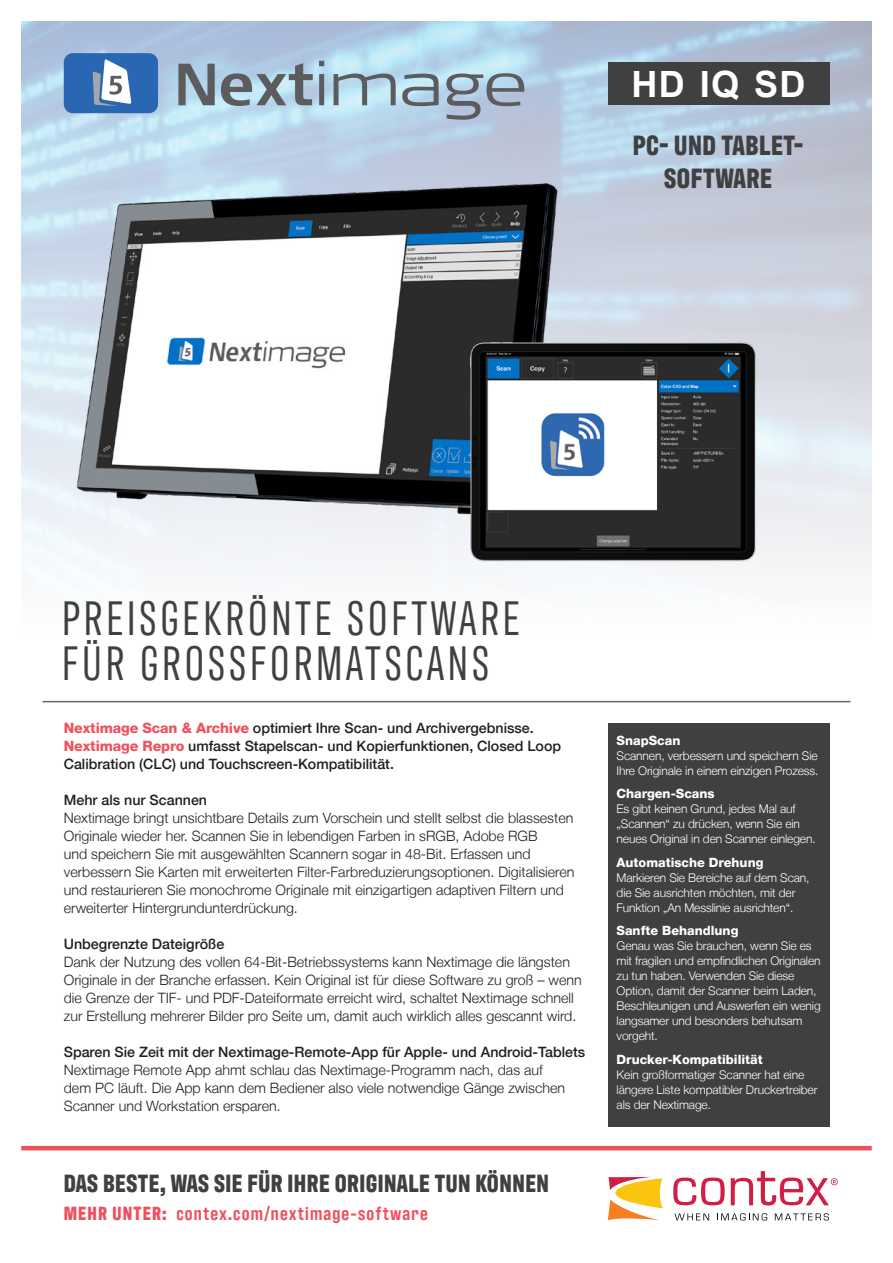
<style>
.page{position:relative;width:893px;height:1263px;background:#fff}
.page>*{position:absolute;margin:0;border:0;box-sizing:border-box;transform-origin:0 0}
.Headline{font:49.5px/45px "Antarctican Headline";letter-spacing:.08em;color:#404040}
.t1{font:700 36.15px "Arial";color:#fff}
.Call_out_lines{font:700 28.5px/33px "Antarctican Headline";letter-spacing:.02em;color:#404040;text-align:center}
.t2{font:700 25.5px "Antarctican Headline";letter-spacing:.02em;color:#404040}
.t3{font:600 19.5px "Antarctican Headline";letter-spacing:.06em;color:#ef4f5c}
.Copy{font:300 14.25px/18px "Helvetica Neue LT";color:#231f20}
.Copy-2{font:500 14.25px/18px "Helvetica Neue LT";color:#231f20}
.Features_headline{font:800 12.75px "Helvetica Neue LT";color:#fff}
.Features_brød{font:300 12px/15px "Helvetica Neue LT";letter-spacing:-.01em;color:#fff}
.s1{font-weight:800;color:#f0515c}
.s2{font-weight:700}
</style>
<div class="page">
<img style="left:21px;top:21px;width:851px;height:548px">
<img style="left:25px;top:130px;width:582px;height:438px">
<img style="left:469px;top:339px;width:289px;height:224px">
<div style="left:64px;top:53px;width:94px;height:60px;background:#2a67b2;border-radius:9px"></div>
<svg style="left:178px;top:64px;width:37px;height:41px;background:#7f8c96"></svg>
<svg style="left:319px;top:61px;width:5px;height:44px"></svg>
<svg style="left:334px;top:74px;width:62px;height:31px;background:#9fb8c3"></svg>
<svg style="left:402px;top:74px;width:37px;height:32px"></svg>
<svg style="left:446px;top:73px;width:78px;height:47px;background:#98a7b8"></svg>
<svg style="left:221px;top:63px;width:92px;height:43px;background:#93a6b4"></svg>
<svg style="left:93px;top:59px;width:38px;height:47px"></svg>
<hr style="left:43px;top:701px;width:807px;height:1px;background:#656767">
<div style="left:608px;top:63px;width:221px;height:42px;background:#404040"></div>
<div style="left:608px;top:723px;width:221px;height:404px;background:#404040"></div>
<hr style="left:21px;top:1146px;width:851px;height:4px;background:#ef4f5c">
<svg style="left:673px;top:1177px;width:52px;height:28px"></svg>
<svg style="left:608px;top:1177px;width:55px;height:43px"></svg>
<svg style="left:674px;top:1213px;width:35px;height:7px"></svg>
<svg style="left:717px;top:1213px;width:50px;height:7px"></svg>
<svg style="left:775px;top:1213px;width:54px;height:7px"></svg>
<svg style="left:731px;top:1171px;width:107px;height:34px"></svg>
<p class="t1" style="left:632px;top:59px;width:176px">HD IQ SD</p>
<p class="Call_out_lines" style="left:633px;top:126px;width:172px">PC- UND TABLET-<br>SOFTWARE</p>
<p class="Headline" style="left:62px;top:593px;width:459px">PREISGEKRÖNTE SOFTWARE<br>FÜR GROSSFORMATSCANS</p>
<p class="Copy-2" style="left:64px;top:719px;width:499px"><span class="s1">Nextimage Scan &amp; Archive</span> optimiert Ihre Scan- und Archivergebnisse.<br><span class="s1">Nextimage Repro</span> umfasst Stapelscan- und Kopierfunktionen, Closed Loop<br>Calibration (CLC) und Touchscreen-Kompatibilität.</p>
<p class="Copy-2" style="left:64px;top:791px;width:145px">Mehr als nur Scannen</p>
<p class="Copy" style="left:64px;top:809px;width:512px">Nextimage bringt unsichtbare Details zum Vorschein und stellt selbst die blassesten Originale wieder her. Scannen Sie in lebendigen Farben in sRGB, Adobe RGB<br>und speichern Sie mit ausgewählten Scannern sogar in 48-Bit. Erfassen und verbessern Sie Karten mit erweiterten Filter-Farbreduzierungsoptionen. Digitalisieren und restaurieren Sie monochrome Originale mit einzigartigen adaptiven Filtern und erweiterter Hintergrundunterdrückung.</p>
<p class="Copy-2" style="left:64px;top:935px;width:162px">Unbegrenzte Dateigröße</p>
<p class="Copy" style="left:64px;top:953px;width:519px">Dank der Nutzung des vollen 64-Bit-Betriebssystems kann Nextimage die längsten Originale in der Branche erfassen. Kein Original ist für diese Software zu groß – wenn die Grenze der TIF- und PDF-Dateiformate erreicht wird, schaltet Nextimage schnell zur Erstellung mehrerer Bilder pro Seite um, damit auch wirklich alles gescannt wird.</p>
<p class="Copy-2" style="left:64px;top:1043px;width:523px">Sparen Sie Zeit mit der Nextimage-Remote-App für Apple- und Android-Tablets</p>
<p class="Copy" style="left:64px;top:1061px;width:503px">Nextimage Remote App ahmt schlau das Nextimage-Programm nach, das auf dem PC läuft. Die App kann dem Bediener also viele notwendige Gänge zwischen<br>Scanner und Workstation ersparen.</p>
<p class="t2" style="left:64px;top:1164px;width:487px">DAS BESTE, WAS SIE FÜR IHRE ORIGINALE TUN KÖNNEN</p>
<p class="t3" style="left:64px;top:1200px;width:366px"><span class="s2">MEHR UNTER:</span> contex.com/nextimage-software</p>
<p class="Features_headline" style="left:617px;top:733px;width:65px">SnapScan</p>
<p class="Features_brød" style="left:617px;top:748px;width:203px">Scannen, verbessern und speichern Sie<br>Ihre Originale in einem einzigen Prozess.</p>
<p class="Features_headline" style="left:617px;top:786px;width:100px">Chargen-Scans</p>
<p class="Features_brød" style="left:617px;top:801px;width:201px">Es gibt keinen Grund, jedes Mal auf „Scannen“ zu drücken, wenn Sie ein neues Original in den Scanner einlegen.</p>
<p class="Features_headline" style="left:617px;top:855px;width:148px">Automatische Drehung</p>
<p class="Features_brød" style="left:617px;top:870px;width:195px">Markieren Sie Bereiche auf dem Scan, die Sie ausrichten möchten, mit der<br>Funktion „An Messlinie ausrichten“.</p>
<p class="Features_headline" style="left:617px;top:923px;width:123px">Sanfte Behandlung</p>
<p class="Features_brød" style="left:617px;top:938px;width:206px">Genau was Sie brauchen, wenn Sie es mit fragilen und empfindlichen Originalen zu tun haben. Verwenden Sie diese Option, damit der Scanner beim Laden, Beschleunigen und Auswerfen ein wenig langsamer und besonders behutsam vorgeht.</p>
<p class="Features_headline" style="left:617px;top:1052px;width:148px">Drucker-Kompatibilität</p>
<p class="Features_brød" style="left:617px;top:1067px;width:202px">Kein großformatiger Scanner hat eine längere Liste kompatibler Druckertreiber als der Nextimage.</p>
</div>
